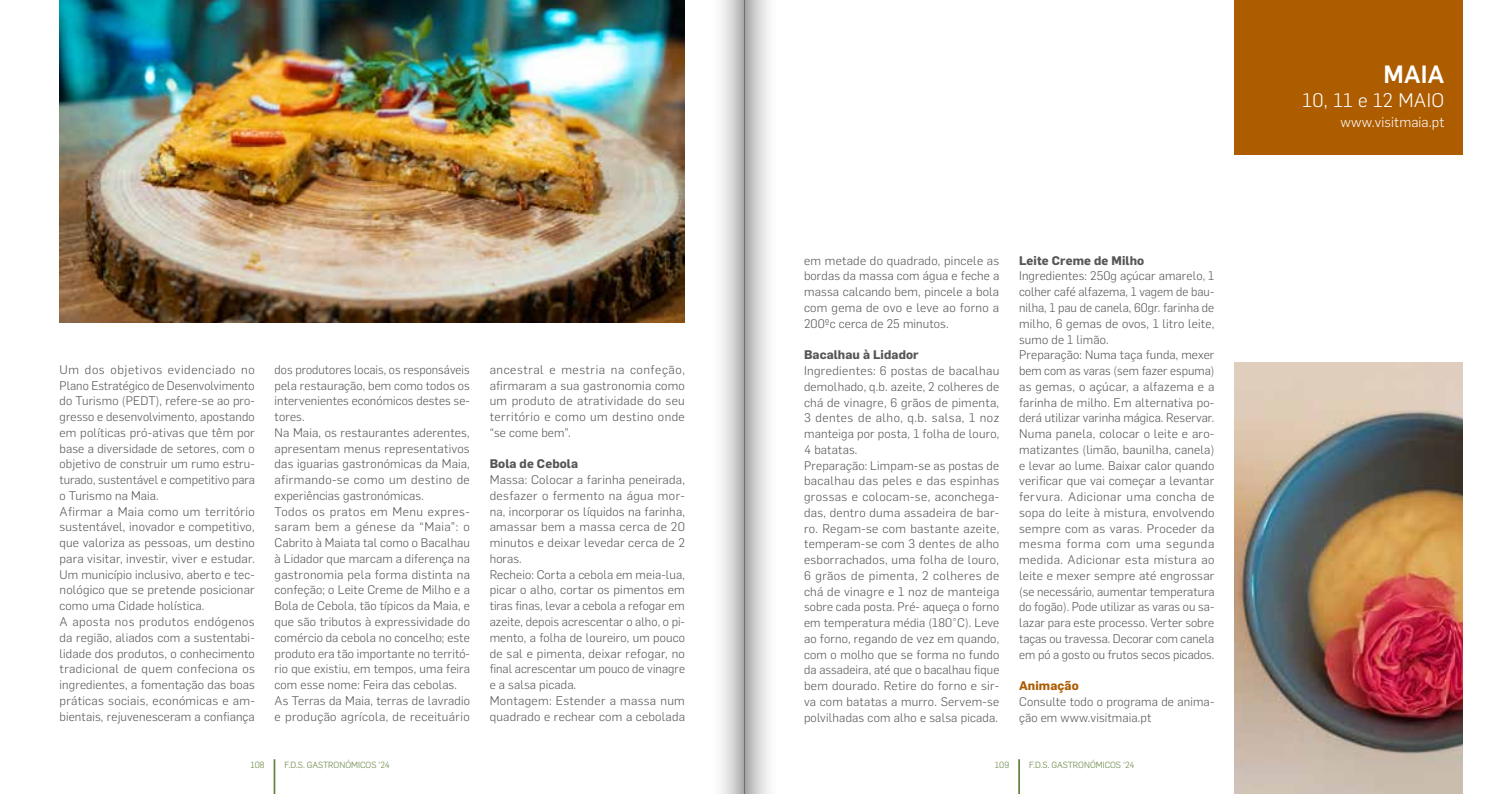
<style>
.page{position:relative;width:1489px;height:794px;background:#fff}
.page>*{position:absolute;margin:0;border:0;box-sizing:border-box;transform-origin:0 0}
.t1{font:500 24.5px "Flama";color:#fff}
.t2{font:300 19.25px "Flama";letter-spacing:.02em;color:#fff}
.t3{font:300 14px "Flama";letter-spacing:.01em;color:#fff}
.t4{font:300 12.25px/15.8px "Flama";letter-spacing:.015em;color:#555756}
.t5{font:700 12.25px "Flama";letter-spacing:.01em;color:#555756}
.t6{font:700 12.25px "Flama";letter-spacing:.01em;color:#ad5c00}
.t7{font:300 8.75px "Flama";color:#658340}
</style>
<div class="page">
<hr style="left:1018px;top:759px;width:1px;height:35px;background:#658340">
<hr style="left:273px;top:759px;width:2px;height:35px;background:#658340">
<div style="left:1234px;top:0;width:228px;height:155px;background:#ad5c00"></div>
<img style="left:60px;top:0;width:625px;height:322px">
<svg style="left:744px;top:0;width:25px;height:794px;background:#cdcdcd"></svg>
<svg style="left:721px;top:0;width:23px;height:794px;background:#d3d3d3"></svg>
<img style="left:1234px;top:362px;width:228px;height:432px">
<p class="t4" style="left:60px;top:361px;width:197px">Um dos objetivos evidenciado no Plano Estratégico de Desenvolvimento do Turismo (PEDT), refere-se ao pro&shy;gresso e desenvolvimento, apostando em políticas pró-ativas que têm por base a diversidade de setores, com o objetivo de construir um rumo estru&shy;turado, sustentável e competitivo para o Turismo na Maia.<br>Afirmar a Maia como um território sustentável, inovador e competitivo, que valoriza as pessoas, um destino para visitar, investir, viver e estudar.<br>Um município inclusivo, aberto e tec&shy;nológico que se pretende posicionar como uma Cidade holística.<br>A aposta nos produtos endógenos da região, aliados com a sustentabi&shy;lidade dos produtos, o conhecimento tradicional de quem confeciona os ingredientes, a fomentação das boas práticas sociais, económicas e am&shy;bientais, rejuvenesceram a confiança</p>
<p class="t4" style="left:274px;top:361px;width:197px">dos produtores locais, os responsáveis pela restauração, bem como todos os intervenientes económicos destes se&shy;tores.<br>Na Maia, os restaurantes aderentes, apresentam menus representativos das iguarias gastronómicas da Maia, afirmando-se como um destino de experiências gastronómicas.<br>Todos os pratos em Menu expres&shy;saram bem a génese da “Maia”: o Cabrito à Maiata tal como o Bacalhau à Lidador que marcam a diferença na gastronomia pela forma distinta na confeção; o Leite Creme de Milho e a Bola de Cebola, tão típicos da Maia, e que são tributos à expressividade do comércio da cebola no concelho; este produto era tão importante no territó&shy;rio que existiu, em tempos, uma feira com esse nome: Feira das cebolas.<br>As Terras da Maia, terras de lavradio e produção agrícola, de receituário</p>
<p class="t4" style="left:489px;top:361px;width:197px;text-align:justify">ancestral e mestria na confeção, afirmaram a sua gastronomia como um produto de atratividade do seu território e como um destino onde “se come bem”.</p>
<p class="t5" style="left:489px;top:455px;width:90px">Bola de Cebola</p>
<p class="t4" style="left:489px;top:471px;width:197px">Massa: Colocar a farinha peneirada, desfazer o fermento na água mor&shy;na, incorporar os líquidos na farinha, amassar bem a massa cerca de 20 minutos e deixar levedar cerca de 2 horas.<br>Recheio: Corta a cebola em meia-lua, picar o alho, cortar os pimentos em tiras finas, levar a cebola a refogar em azeite, depois acrescentar o alho, o pi&shy;mento, a folha de loureiro, um pouco de sal e pimenta, deixar refogar, no final acrescentar um pouco de vinagre e a salsa picada.<br>Montagem: Estender a massa num quadrado e rechear com a cebolada</p>
<p class="t4" style="left:804px;top:252px;width:197px;text-align:justify">em metade do quadrado, pincele as bordas da massa com água e feche a massa calcando bem, pincele a bola com gema de ovo e leve ao forno a 200ºc cerca de 25 minutos.</p>
<p class="t5" style="left:804px;top:346px;width:116px">Bacalhau à Lidador</p>
<p class="t4" style="left:804px;top:362px;width:197px">Ingredientes: 6 postas de bacalhau demolhado, q.b. azeite, 2 colheres de chá de vinagre, 6 grãos de pimenta, 3 dentes de alho, q.b. salsa, 1 noz manteiga por posta, 1 folha de louro, 4 batatas.<br>Preparação: Limpam-se as postas de bacalhau das peles e das espinhas grossas e colocam-se, aconchega&shy;das, dentro duma assadeira de bar&shy;ro. Regam-se com bastante azeite, temperam-se com 3 dentes de alho esborrachados, uma folha de louro, 6 grãos de pimenta, 2 colheres de chá de vinagre e 1 noz de manteiga sobre cada posta. Pré- aqueça o forno em temperatura média (180°C). Leve ao forno, regando de vez em quando, com o molho que se forma no fundo da assadeira, até que o bacalhau fique bem dourado. Retire do forno e sir&shy;va com batatas a murro. Servem-se polvilhadas com alho e salsa picada.</p>
<p class="t5" style="left:1019px;top:251px;width:127px">Leite Creme de Milho</p>
<p class="t4" style="left:1019px;top:267px;width:197px">Ingredientes: 250g açúcar amarelo, 1 colher café alfazema, 1 vagem de bau&shy;nilha, 1 pau de canela, 60gr. farinha de milho, 6 gemas de ovos, 1 litro leite, sumo de 1 limão.<br>Preparação: Numa taça funda, mexer bem com as varas (sem fazer espuma) as gemas, o açúcar, a alfazema e a farinha de milho. Em alternativa po&shy;derá utilizar varinha mágica. Reservar.<br>Numa panela, colocar o leite e aro&shy;matizantes (limão, baunilha, canela) e levar ao lume. Baixar calor quando verificar que vai começar a levantar fervura. Adicionar uma concha de sopa do leite à mistura, envolvendo sempre com as varas. Proceder da mesma forma com uma segunda medida. Adicionar esta mistura ao leite e mexer sempre até engrossar (se necessário, aumentar temperatura do fogão). Pode utilizar as varas ou sa&shy;lazar para este processo. Verter sobre taças ou travessa. Decorar com canela em pó a gosto ou frutos secos picados.</p>
<p class="t6" style="left:1019px;top:677px;width:61px">Animação</p>
<p class="t4" style="left:1019px;top:693px;width:197px">Consulte todo o programa de anima&shy;ção em www.visitmaia.pt</p>
<p class="t7" style="left:250px;top:758px;width:16px">108</p>
<p class="t7" style="left:284px;top:758px;width:107px">F.D.S. GASTRONÓMICOS ‘24</p>
<p class="t7" style="left:994px;top:758px;width:16px">109</p>
<p class="t7" style="left:1029px;top:758px;width:107px">F.D.S. GASTRONÓMICOS ‘24</p>
<h1 class="t1" style="left:1383px;top:56px;width:62px">MAIA</h1>
<h2 class="t2" style="left:1302px;top:87px;width:143px">10, 11 e 12 MAIO</h2>
<p class="t3" style="left:1340px;top:112px;width:105px">www.visitmaia.pt</p>
</div>
